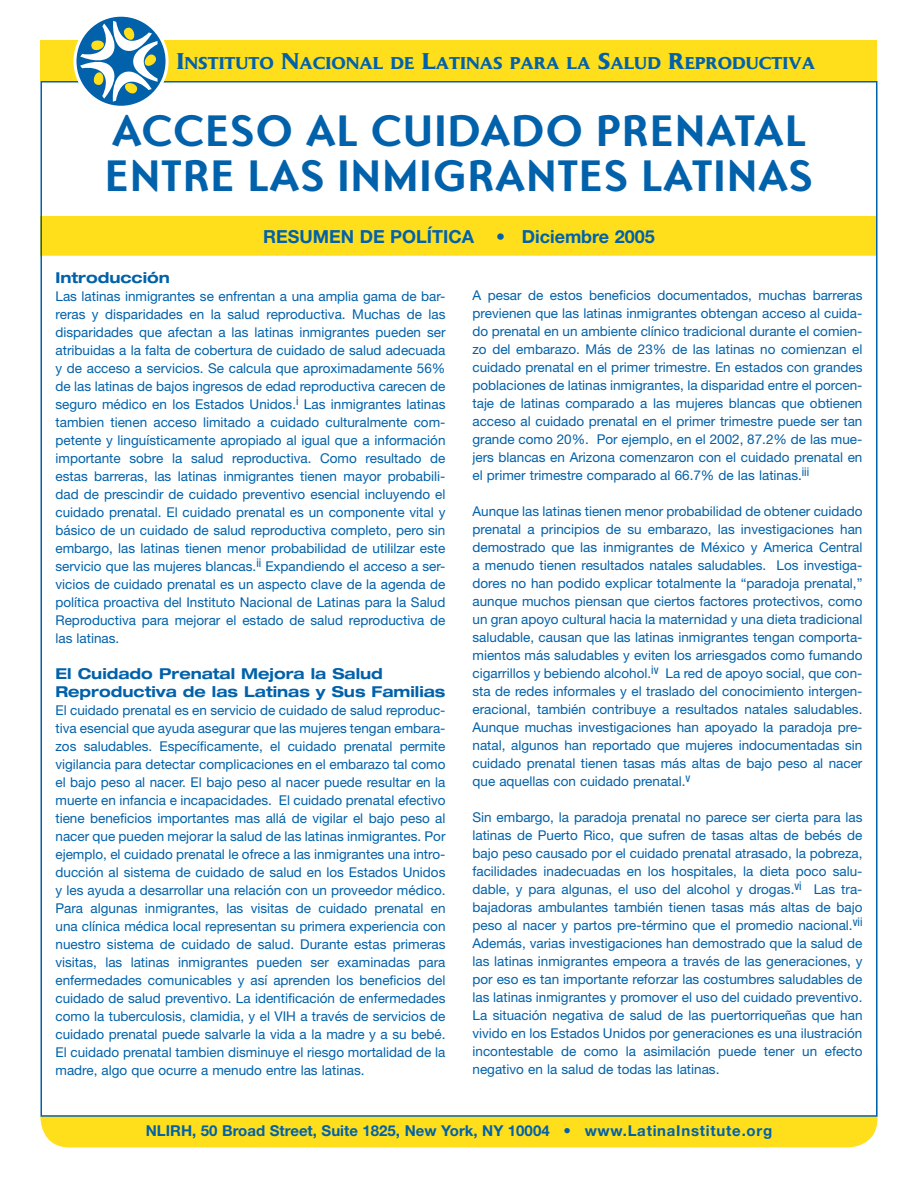
<style>
.page{position:relative;width:918px;height:1188px;background:#fff}
.page>*{position:absolute;margin:0;border:0;box-sizing:border-box;transform-origin:0 0}
.t1{font:700 45px/45px "Ottomat";color:#0161aa}
.t2{font:700 18px "Helvetica Neue";color:#0161aa}
.t3{font:700 16.8px "Daily News";color:#0161aa}
.t4{font:700 expanded 15px/18px "Helvetica Neue";color:#0161aa}
.t5{font:700 15px "Helvetica Neue";color:#0161aa}
.t6{font:13.5px/18px "Helvetica Neue";color:#0161aa;text-align:justify}
.s1{font-size:22.5px}
</style>
<div class="page">
<div style="left:40px;top:216px;width:838px;height:40px;background:#ffdf1b"></div>
<div style="left:40px;top:1117px;width:838px;height:30px;background:#ffdf1b"></div>
<div style="left:40px;top:40px;width:838px;height:41px;background:#ffdf1b"></div>
<svg style="left:76px;top:16px;width:90px;height:91px"></svg>
<svg style="left:80px;top:21px;width:78px;height:81px"></svg>
<div style="left:73px;top:14px;width:96px;height:95px;border:3px solid #fff;border-radius:50%"></div>
<p class="t3" style="left:177px;top:53px;width:640px"><span class="s1">I</span>NSTITUTO <span class="s1">N</span>ACIONAL DE <span class="s1">L</span>ATINAS PARA LA <span class="s1">S</span>ALUD <span class="s1">R</span>EPRODUCTIVA</p>
<h1 class="t1" style="left:104px;top:107px;width:711px">ACCESO AL CUIDADO PRENATAL<br>ENTRE LAS INMIGRANTES LATINAS</h1>
<h2 class="t2" style="left:263px;top:226px;width:393px">RESUMEN DE POLÍTICA • Diciembre 2005</h2>
<p class="t4" style="left:55px;top:269px;width:116px">Introducción</p>
<p class="t6" style="left:55px;top:287px;width:392px">Las latinas inmigrantes se enfrentan a una amplia gama de bar&shy;reras y disparidades en la salud reproductiva. Muchas de las disparidades que afectan a las latinas inmigrantes pueden ser atribuidas a la falta de cobertura de cuidado de salud adecuada y de acceso a servicios. Se calcula que aproximadamente 56% de las latinas de bajos ingresos de edad reproductiva carecen de seguro médico en los Estados Unidos.<sup>i</sup> Las inmigrantes latinas tambien tienen acceso limitado a cuidado culturalmente com&shy;petente y linguísticamente apropiado al igual que a información importante sobre la salud reproductiva. Como resultado de estas barreras, las latinas inmigrantes tienen mayor probabili&shy;dad de prescindir de cuidado preventivo esencial incluyendo el cuidado prenatal. El cuidado prenatal es un componente vital y básico de un cuidado de salud reproductiva completo, pero sin embargo, las latinas tienen menor probabilidad de utililzar este servicio que las mujeres blancas.<sup>ii</sup> Expandiendo el acceso a ser&shy;vicios de cuidado prenatal es un aspecto clave de la agenda de política proactiva del Instituto Nacional de Latinas para la Salud Reproductiva para mejorar el estado de salud reproductiva de las latinas.</p>
<p class="t4" style="left:55px;top:665px;width:392px">El Cuidado Prenatal Mejora la Salud<br>Reproductiva de las Latinas y Sus Familias</p>
<p class="t6" style="left:55px;top:701px;width:392px">El cuidado prenatal es en servicio de cuidado de salud reproduc&shy;tiva esencial que ayuda asegurar que las mujeres tengan embara&shy;zos saludables. Específicamente, el cuidado prenatal permite vigilancia para detectar complicaciones en el embarazo tal como el bajo peso al nacer. El bajo peso al nacer puede resultar en la muerte en infancia e incapacidades. El cuidado prenatal efectivo tiene beneficios importantes mas allá de vigilar el bajo peso al nacer que pueden mejorar la salud de las latinas inmigrantes. Por ejemplo, el cuidado prenatal le ofrece a las inmigrantes una intro&shy;ducción al sistema de cuidado de salud en los Estados Unidos y les ayuda a desarrollar una relación con un proveedor médico.<br>Para algunas inmigrantes, las visitas de cuidado prenatal en una clínica médica local representan su primera experiencia con nuestro sistema de cuidado de salud. Durante estas primeras visitas, las latinas inmigrantes pueden ser examinadas para enfermedades comunicables y así aprenden los beneficios del cuidado de salud preventivo. La identificación de enfermedades como la tuberculosis, clamidia, y el VIH a través de servicios de cuidado prenatal puede salvarle la vida a la madre y a su bebé.<br>El cuidado prenatal tambien disminuye el riesgo mortalidad de la madre, algo que ocurre a menudo entre las latinas.</p>
<p class="t6" style="left:472px;top:286px;width:392px">A pesar de estos beneficios documentados, muchas barreras previenen que las latinas inmigrantes obtengan acceso al cuida&shy;do prenatal en un ambiente clínico tradicional durante el comien&shy;zo del embarazo. Más de 23% de las latinas no comienzan el cuidado prenatal en el primer trimestre. En estados con grandes poblaciones de latinas inmigrantes, la disparidad entre el porcen&shy;taje de latinas comparado a las mujeres blancas que obtienen acceso al cuidado prenatal en el primer trimestre puede ser tan grande como 20%. Por ejemplo, en el 2002, 87.2% de las mue&shy;jers blancas en Arizona comenzaron con el cuidado prenatal en el primer trimestre comparado al 66.7% de las latinas.<sup>iii</sup></p>
<p class="t6" style="left:472px;top:502px;width:392px">Aunque las latinas tienen menor probabilidad de obtener cuidado prenatal a principios de su embarazo, las investigaciones han demostrado que las inmigrantes de México y America Central a menudo tienen resultados natales saludables. Los investiga&shy;dores no han podido explicar totalmente la “paradoja prenatal,” aunque muchos piensan que ciertos factores protectivos, como un gran apoyo cultural hacia la maternidad y una dieta tradicional saludable, causan que las latinas inmigrantes tengan comporta&shy;mientos más saludables y eviten los arriesgados como fumando cigarrillos y bebiendo alcohol.<sup>iv</sup> La red de apoyo social, que con&shy;sta de redes informales y el traslado del conocimiento intergen&shy;eracional, también contribuye a resultados natales saludables.<br>Aunque muchas investigaciones han apoyado la paradoja pre&shy;natal, algunos han reportado que mujeres indocumentadas sin cuidado prenatal tienen tasas más altas de bajo peso al nacer que aquellas con cuidado prenatal.<sup>v</sup></p>
<p class="t6" style="left:472px;top:808px;width:392px">Sin embargo, la paradoja prenatal no parece ser cierta para las latinas de Puerto Rico, que sufren de tasas altas de bebés de bajo peso causado por el cuidado prenatal atrasado, la pobreza, facilidades inadecuadas en los hospitales, la dieta poco salu&shy;dable, y para algunas, el uso del alcohol y drogas.<sup>vi</sup> Las tra&shy;bajadoras ambulantes también tienen tasas más altas de bajo peso al nacer y partos pre-término que el promedio nacional.<sup>vii </sup>Además, varias investigaciones han demostrado que la salud de las latinas inmigrantes empeora a través de las generaciones, y por eso es tan importante reforzar las costumbres saludables de las latinas inmigrantes y promover el uso del cuidado preventivo.<br>La situación negativa de salud de las puertorriqueñas que han vivido en los Estados Unidos por generaciones es una ilustración incontestable de como la asimilación puede tener un efecto negativo en la salud de todas las latinas.</p>
<p class="t5" style="left:146px;top:1122px;width:628px">NLIRH, 50 Broad Street, Suite 1825, New York, NY 10004 • www.LatinaInstitute.org</p>
</div>
